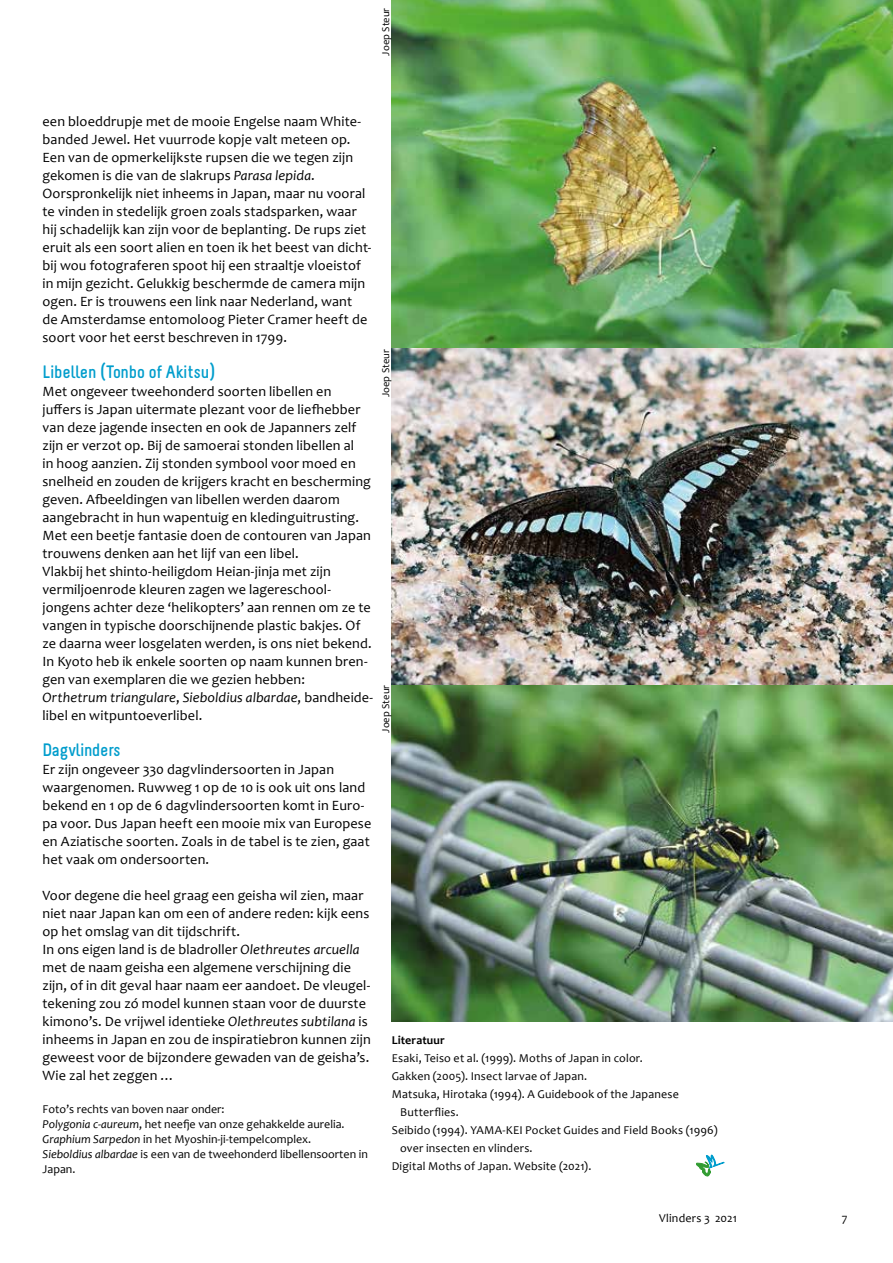
<style>
.page{position:relative;width:893px;height:1263px;background:#fff}
.page>*{position:absolute;margin:0;border:0;box-sizing:border-box;transform-origin:0 0}
.t1{font:700 18px "Melbourne";color:#009dcc}
.t2{font:14.25px/18px "Candara";letter-spacing:.01em;color:#000}
.t3{font:12px/15px "Candara";letter-spacing:.01em;color:#000}
.t4{font:700 12px "Candara";letter-spacing:.015em;color:#000}
.t5{font:10.5px "Candara";color:#000}
.s1{font-style:italic}
</style>
<div class="page">
<img style="left:392px;top:0;width:501px;height:1021px">
<svg style="left:696px;top:1154px;width:28px;height:22px"></svg>
<p class="t5" style="left:379px;top:56px;width:49px;rotate:-90deg">Joep Steur</p>
<p class="t2" style="left:43px;top:112px;width:330px">een bloeddrupje met de mooie Engelse naam White&shy;banded Jewel. Het vuurrode kopje valt meteen op.<br>Een van de opmerkelijkste rupsen die we tegen zijn gekomen is die van de slakrups <span class="s1">Parasa lepida</span>.<br>Oorspronkelijk niet inheems in Japan, maar nu vooral te vinden in stedelijk groen zoals stadsparken, waar hij schadelijk kan zijn voor de beplanting. De rups ziet eruit als een soort alien en toen ik het beest van dicht&shy;bij wou fotograferen spoot hij een straaltje vloeistof in mijn gezicht. Gelukkig beschermde de camera mijn ogen. Er is trouwens een link naar Nederland, want<br>de Amsterdamse entomoloog Pieter Cramer heeft de soort voor het eerst beschreven in 1799.</p>
<p class="t1" style="left:43px;top:362px;width:174px">Libellen (Tonbo of Akitsu)</p>
<p class="t2" style="left:43px;top:382px;width:332px">Met ongeveer tweehonderd soorten libellen en juffers is Japan uitermate plezant voor de liefhebber van deze jagende insecten en ook de Japanners zelf zijn er verzot op. Bij de samoerai stonden libellen al<br>in hoog aanzien. Zij stonden symbool voor moed en snelheid en zouden de krijgers kracht en bescherming geven. Afbeeldingen van libellen werden daarom aangebracht in hun wapentuig en kledinguitrusting.<br>Met een beetje fantasie doen de contouren van Japan trouwens denken aan het lijf van een libel.<br>Vlakbij het shinto-heiligdom Heian-jinja met zijn vermiljoenrode kleuren zagen we lagereschool&shy;jongens achter deze ‘helikopters’ aan rennen om ze te vangen in typische doorschijnende plastic bakjes. Of ze daarna weer losgelaten werden, is ons niet bekend.<br>In Kyoto heb ik enkele soorten op naam kunnen bren&shy;gen van exemplaren die we gezien hebben:<br><span class="s1">Orthetrum triangulare</span>, <span class="s1">Sieboldius albardae</span>, bandheide&shy;libel en witpuntoeverlibel.</p>
<p class="t1" style="left:43px;top:740px;width:80px">Dagvlinders</p>
<p class="t2" style="left:43px;top:760px;width:330px">Er zijn ongeveer 330 dagvlindersoorten in Japan waargenomen. Ruwweg 1 op de 10 is ook uit ons land bekend en 1 op de 6 dagvlindersoorten komt in Euro&shy;pa voor. Dus Japan heeft een mooie mix van Europese en Aziatische soorten. Zoals in de tabel is te zien, gaat het vaak om ondersoorten.</p>
<p class="t2" style="left:43px;top:886px;width:330px">Voor degene die heel graag een geisha wil zien, maar niet naar Japan kan om een of andere reden: kijk eens op het omslag van dit tijdschrift.<br>In ons eigen land is de bladroller <span class="s1">Olethreutes arcuella </span>met de naam geisha een algemene verschijning die zijn, of in dit geval haar naam eer aandoet. De vleugel&shy;tekening zou zó model kunnen staan voor de duurste kimono’s. De vrijwel identieke <span class="s1">Olethreutes subtilana</span> is inheems in Japan en zou de inspiratiebron kunnen zijn geweest voor de bijzondere gewaden van de geisha’s.<br>Wie zal het zeggen …</p>
<p class="t3" style="left:43px;top:1101px;width:327px">Foto’s rechts van boven naar onder:<br><span class="s1">Polygonia c-aureum</span>, het neefje van onze gehakkelde aurelia.<br><span class="s1">Graphium Sarpedon</span> in het Myoshin-ji-tempelcomplex.<br><span class="s1">Sieboldius albardae</span> is een van de tweehonderd libellensoorten in Japan.</p>
<p class="t5" style="left:379px;top:397px;width:49px;rotate:-90deg">Joep Steur</p>
<p class="t5" style="left:379px;top:733px;width:49px;rotate:-90deg">Joep Steur</p>
<p class="t4" style="left:392px;top:1033px;width:55px">Literatuur</p>
<p class="t3" style="left:392px;top:1050px;width:252px">Esaki, Teiso et al. (1999). Moths of Japan in color.</p>
<p class="t3" style="left:392px;top:1068px;width:197px">Gakken (2005). Insect larvae of Japan.</p>
<p class="t3" style="left:392px;top:1086px;width:289px">Matsuka, Hirotaka (1994). A Guidebook of the Japanese</p>
<p class="t3" style="left:400px;top:1104px;width:60px">Butterflies.</p>
<p class="t3" style="left:392px;top:1122px;width:327px">Seibido (1994). YAMA-KEI Pocket Guides and Field Books (1996)</p>
<p class="t3" style="left:400px;top:1140px;width:134px">over insecten en vlinders.</p>
<p class="t3" style="left:392px;top:1158px;width:201px">Digital Moths of Japan. Website (2021).</p>
<p class="t3" style="left:659px;top:1210px;width:79px">Vlinders 3 2021</p>
<p class="t3" style="left:842px;top:1210px;width:7px">7</p>
</div>
